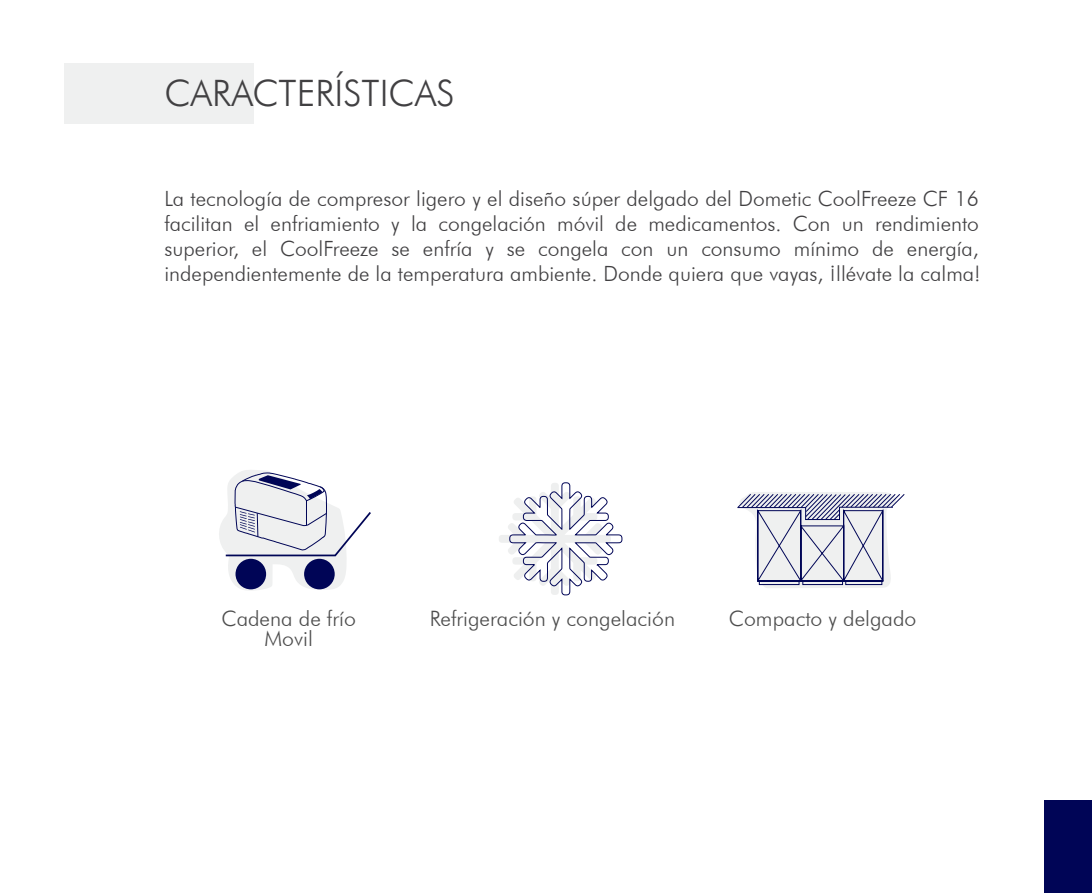
<style>
.page{position:relative;width:1092px;height:893px;background:#fff}
.page>*{position:absolute;margin:0;border:0;box-sizing:border-box;transform-origin:0 0}
.t1{font:300 36.4px "Futura BT";color:#414042}
.t2{font:300 21.18px/20.1px "Futura BT";color:#4d4d4d;text-align:center}
.t3{font:300 21px/25.2px "Futura BT";color:#414042;text-align:justify}
</style>
<div class="page">
<div style="left:64px;top:63px;width:190px;height:60px;background:#eff0f0"></div>
<div style="left:1044px;top:801px;width:47px;height:92px;background:#000556"></div>
<svg style="left:219px;top:470px;width:152px;height:121px"></svg>
<svg style="left:737px;top:492px;width:167px;height:96px"></svg>
<svg style="left:499px;top:482px;width:123px;height:113px"></svg>
<h1 class="t1" style="left:164px;top:71px;width:291px">CARACTERÍSTICAS</h1>
<p class="t3" style="left:164px;top:185px;width:817px">La tecnología de compresor ligero y el diseño súper delgado del Dometic CoolFreeze CF 16 facilitan el enfriamiento y la congelación móvil de medicamentos. Con un rendimiento superior, el CoolFreeze se enfría y se congela con un consumo mínimo de energía, independientemente de la temperatura ambiente. Donde quiera que vayas, ¡llévate la calma!</p>
<p class="t2" style="left:221px;top:608px;width:136px">Cadena de frío<br>Movil</p>
<p class="t2" style="left:429px;top:608px;width:247px">Refrigeración y congelación</p>
<p class="t2" style="left:728px;top:608px;width:189px">Compacto y delgado</p>
</div>
